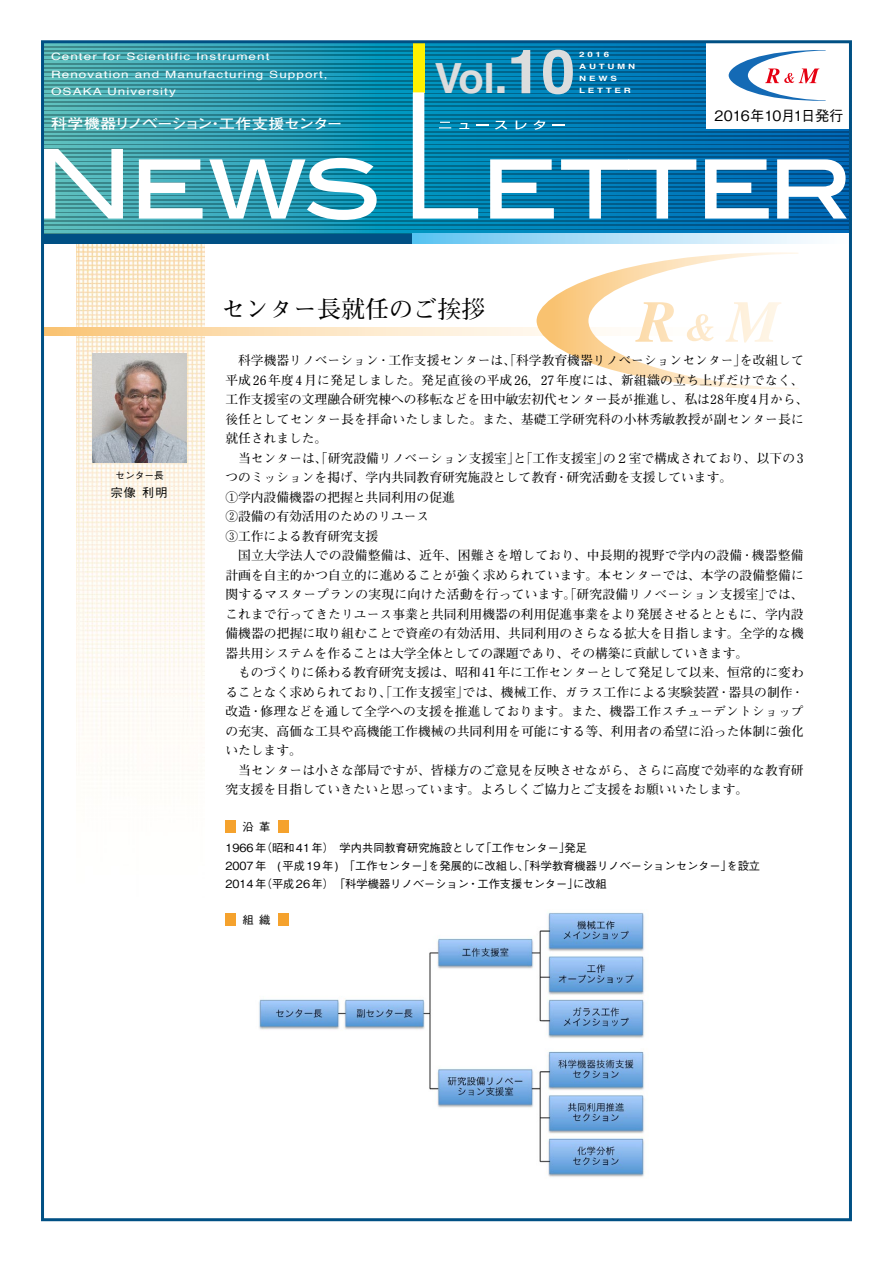
<style>
.page{position:relative;width:893px;height:1263px;background:#fff}
.page>*{position:absolute;margin:0;border:0;box-sizing:border-box;transform-origin:0 0}
.t1{font:700 41.7px "Helvetica";color:#dcdddd}
.t2{font:700 24px "Futo Min A101 Pr 5";color:#000}
.t3{font:500 14.25px "Gothic BBB Pr 5";letter-spacing:-.035em;color:#000}
.t4{font:700 14.1px "Futo Go B101 Pro";letter-spacing:-.075em;color:#fff;scale:1.11 1}
.t5{font:700 12.75px/19.5px "Futo Min A101 Pr 5";letter-spacing:.01em;color:#000}
.t6{font:500 12px "Gothic BBB Pr 5";color:#000}
.t7{font:500 11.25px/18px "Gothic BBB Pro";color:#000}
.t8{font:10.05px/17.5px "Helvetica";letter-spacing:.08em;color:#fff;scale:1.34 1}
.t9{font:500 9.75px "Gothic BBB Pr 5";color:#000}
.t10{font:700 7.35px/12px "Helvetica";letter-spacing:.28em;color:#fff;scale:1.33 1}
.s1{font-size:48.3px}
.s2{font-size:61.2px}
</style>
<div class="page">
<img style="left:77px;top:244px;width:127px;height:500px">
<svg style="left:45px;top:327px;width:492px;height:9px;background:#fce0b7"></svg>
<svg style="left:45px;top:44px;width:661px;height:189px;background:#2296b2"></svg>
<svg style="left:45px;top:46px;width:660px;height:1px"></svg>
<svg style="left:45px;top:51px;width:660px;height:1px"></svg>
<svg style="left:45px;top:55px;width:660px;height:1px"></svg>
<svg style="left:45px;top:59px;width:660px;height:1px"></svg>
<svg style="left:45px;top:63px;width:660px;height:1px"></svg>
<svg style="left:45px;top:68px;width:660px;height:1px"></svg>
<svg style="left:45px;top:72px;width:660px;height:1px"></svg>
<svg style="left:45px;top:76px;width:660px;height:1px"></svg>
<svg style="left:45px;top:80px;width:660px;height:1px"></svg>
<svg style="left:45px;top:85px;width:660px;height:1px"></svg>
<svg style="left:45px;top:89px;width:660px;height:1px"></svg>
<svg style="left:45px;top:93px;width:660px;height:1px"></svg>
<svg style="left:45px;top:97px;width:660px;height:1px"></svg>
<svg style="left:45px;top:102px;width:660px;height:1px"></svg>
<svg style="left:45px;top:106px;width:660px;height:1px"></svg>
<svg style="left:45px;top:110px;width:660px;height:1px"></svg>
<svg style="left:45px;top:114px;width:660px;height:1px"></svg>
<svg style="left:45px;top:119px;width:660px;height:1px"></svg>
<svg style="left:45px;top:123px;width:660px;height:1px"></svg>
<svg style="left:45px;top:127px;width:660px;height:1px"></svg>
<svg style="left:45px;top:131px;width:660px;height:1px"></svg>
<svg style="left:45px;top:136px;width:660px;height:1px"></svg>
<svg style="left:45px;top:140px;width:660px;height:1px"></svg>
<svg style="left:45px;top:144px;width:660px;height:1px"></svg>
<svg style="left:45px;top:148px;width:660px;height:1px"></svg>
<svg style="left:123px;top:153px;width:582px;height:1px"></svg>
<svg style="left:123px;top:157px;width:582px;height:1px"></svg>
<svg style="left:123px;top:161px;width:582px;height:1px"></svg>
<svg style="left:123px;top:165px;width:582px;height:1px"></svg>
<svg style="left:123px;top:170px;width:582px;height:1px"></svg>
<svg style="left:123px;top:174px;width:582px;height:1px"></svg>
<svg style="left:123px;top:178px;width:582px;height:1px"></svg>
<svg style="left:123px;top:182px;width:582px;height:1px"></svg>
<svg style="left:123px;top:187px;width:582px;height:1px"></svg>
<svg style="left:123px;top:191px;width:582px;height:1px"></svg>
<svg style="left:123px;top:195px;width:582px;height:1px"></svg>
<svg style="left:123px;top:199px;width:582px;height:1px"></svg>
<svg style="left:123px;top:204px;width:582px;height:1px"></svg>
<svg style="left:123px;top:208px;width:582px;height:1px"></svg>
<svg style="left:123px;top:212px;width:582px;height:1px"></svg>
<svg style="left:123px;top:216px;width:582px;height:1px"></svg>
<svg style="left:45px;top:221px;width:660px;height:1px"></svg>
<svg style="left:45px;top:225px;width:660px;height:1px"></svg>
<svg style="left:45px;top:229px;width:660px;height:1px"></svg>
<svg style="left:45px;top:233px;width:660px;height:1px"></svg>
<div style="left:413px;top:42px;width:11px;height:50px;background:#fff100"></div>
<div style="left:42px;top:234px;width:371px;height:10px;background:#005084"></div>
<svg style="left:413px;top:234px;width:400px;height:10px;background:#aedff7"></svg>
<svg style="left:45px;top:149px;width:78px;height:70px"></svg>
<svg style="left:139px;top:159px;width:64px;height:60px"></svg>
<svg style="left:209px;top:158px;width:168px;height:62px"></svg>
<svg style="left:413px;top:92px;width:283px;height:127px"></svg>
<div style="left:225px;top:820px;width:11px;height:13px;background:#f5a22d"></div>
<div style="left:278px;top:820px;width:11px;height:13px;background:#f5a22d"></div>
<svg style="left:537px;top:252px;width:261px;height:137px"></svg>
<svg style="left:705px;top:46px;width:147px;height:188px"></svg>
<img style="left:93px;top:353px;width:93px;height:109px">
<img style="left:259px;top:912px;width:386px;height:265px">
<div style="left:225px;top:913px;width:11px;height:13px;background:#f5a22d"></div>
<div style="left:278px;top:913px;width:11px;height:13px;background:#f5a22d"></div>
<p class="t8" style="left:51px;top:48px;width:208px">Center for Scientific Instrument<br>Renovation and Manufacturing Support,<br>OSAKA University</p>
<p class="t4" style="left:51px;top:113px;width:264px">科学機器リノベーション・工作支援センター</p>
<h1 class="t1" style="left:435px;top:45px;width:142px">Vol<span class="s1">.</span><span class="s2">10</span></h1>
<p class="t10" style="left:579px;top:48px;width:43px">2016<br>AUTUMN<br>NEWS<br>LETTER</p>
<h2 class="t2" style="left:221px;top:290px;width:266px">センター長就任のご挨拶</h2>
<p class="t3" style="left:715px;top:104px;width:130px">2016年10月1日発行</p>
<p class="t9" style="left:115px;top:468px;width:50px">センター長</p>
<p class="t6" style="left:111px;top:482px;width:58px">宗像 利明</p>
<p class="t5" style="left:225px;top:349px;width:585px">　科学機器リノベーション・工作支援センターは、「科学教育機器リノベーションセンター」を改組して平成26年度4月に発足しました。発足直後の平成26，27年度には、新組織の立ち上げだけでなく、工作支援室の文理融合研究棟への移転などを田中敏宏初代センター長が推進し、私は28年度4月から、後任としてセンター長を拝命いたしました。また、基礎工学研究科の小林秀敏教授が副センター長に就任されました。<br>　当センターは、「研究設備リノベーション支援室」と「工作支援室」の２室で構成されており、以下の3つのミッションを掲げ、学内共同教育研究施設として教育・研究活動を支援しています。<br>①学内設備機器の把握と共同利用の促進<br>②設備の有効活用のためのリユース<br>③工作による教育研究支援<br>　国立大学法人での設備整備は、近年、困難さを増しており、中長期的視野で学内の設備・機器整備計画を自主的かつ自立的に進めることが強く求められています。本センターでは、本学の設備整備に関するマスタープランの実現に向けた活動を行っています。「研究設備リノベーション支援室」では、これまで行ってきたリユース事業と共同利用機器の利用促進事業をより発展させるとともに、学内設備機器の把握に取り組むことで資産の有効活用、共同利用のさらなる拡大を目指します。全学的な機器共用システムを作ることは大学全体としての課題であり、その構築に貢献していきます。<br>　ものづくりに係わる教育研究支援は、昭和41年に工作センターとして発足して以来、恒常的に変わることなく求められており、「工作支援室」では、機械工作、ガラス工作による実験装置・器具の制作・改造・修理などを通して全学への支援を推進しております。また、機器工作スチューデントショップの充実、高価な工具や高機能工作機械の共同利用を可能にする等、利用者の希望に沿った体制に強化いたします。<br>　当センターは小さな部局ですが、皆様方のご意見を反映させながら、さらに高度で効率的な教育研究支援を目指していきたいと思っています。よろしくご協力とご支援をお願いいたします。</p>
<p class="t7" style="left:242px;top:816px;width:30px">沿革</p>
<p class="t7" style="left:225px;top:837px;width:536px">1966年（昭和41年）　学内共同教育研究施設として「工作センター」発足<br>2007年　(平成19年 )　「工作センター」を発展的に改組し、「科学教育機器リノベーションセンター」を設立<br>2014年（平成26年）　「科学機器リノベーション・工作支援センター」に改組</p>
<p class="t7" style="left:242px;top:909px;width:30px">組織</p>
</div>
